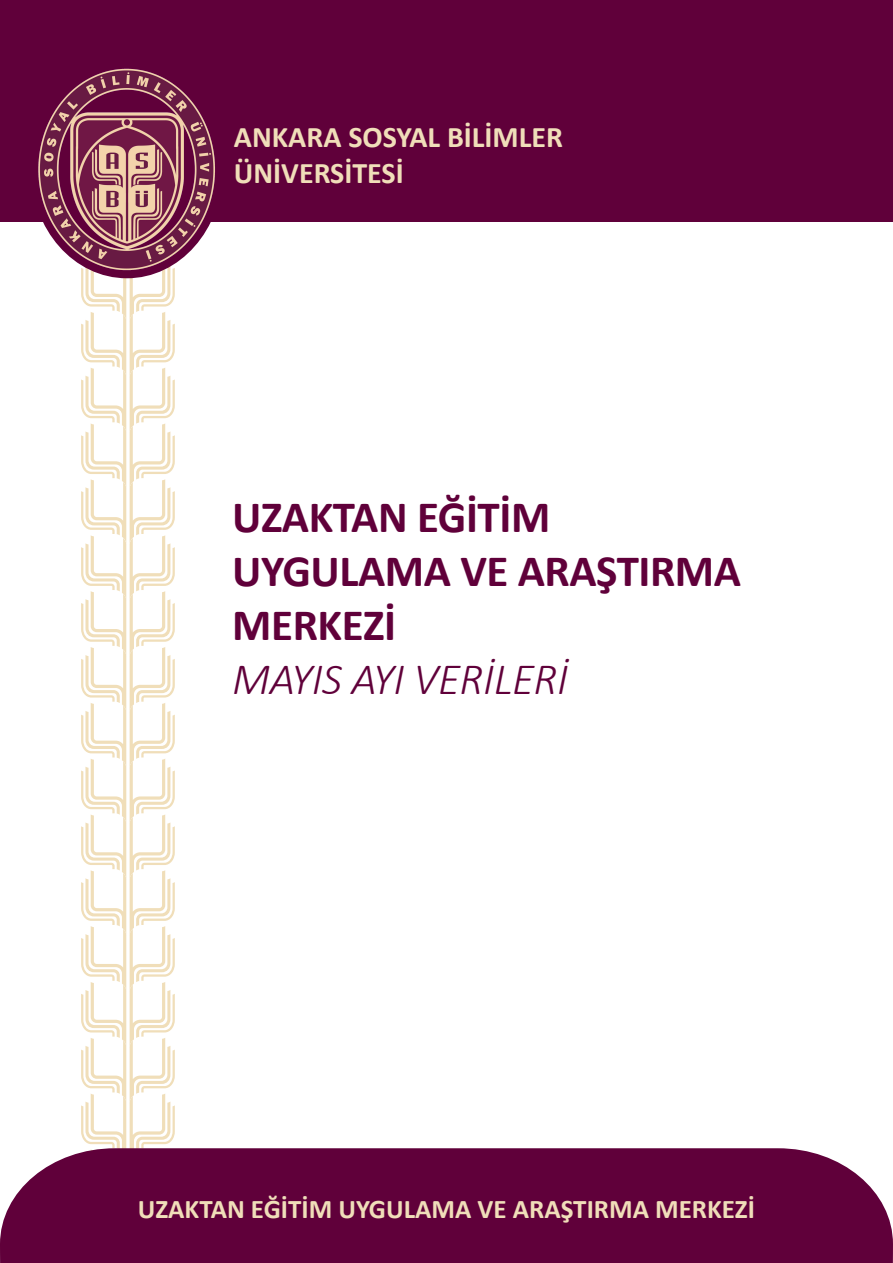
<style>
.page{position:relative;width:893px;height:1263px;background:#fff}
.page>*{position:absolute;margin:0;border:0;box-sizing:border-box;transform-origin:0 0}
.t1{font:700 45px/54px "Calibri";letter-spacing:-.01em;color:#60003a}
.t2{font:italic 300 45px "Calibri";letter-spacing:-.01em;color:#60003a}
.t3{font:700 30px/36px "Calibri";color:#f0deb9}
.t4{font:700 27px "Calibri";color:#f0deb9}
</style>
<div class="page">
<svg style="left:81px;top:276px;width:94px;height:872px"></svg>
<div style="left:0;top:1148px;width:893px;height:115px;background:#60003a"></div>
<div style="left:0;top:0;width:893px;height:222px;background:#60003a"></div>
<img style="left:38px;top:68px;width:177px;height:208px">
<p class="t3" style="left:234px;top:119px;width:331px">ANKARA SOSYAL BİLİMLER<br>ÜNİVERSİTESİ</p>
<p class="t1" style="left:232px;top:489px;width:510px">UZAKTAN EĞİTİM<br>UYGULAMA VE ARAŞTIRMA<br>MERKEZİ</p>
<p class="t2" style="left:232px;top:651px;width:337px">MAYIS AYI VERİLERİ</p>
<p class="t4" style="left:138px;top:1190px;width:619px">UZAKTAN EĞİTİM UYGULAMA VE ARAŞTIRMA MERKEZİ</p>
</div>
